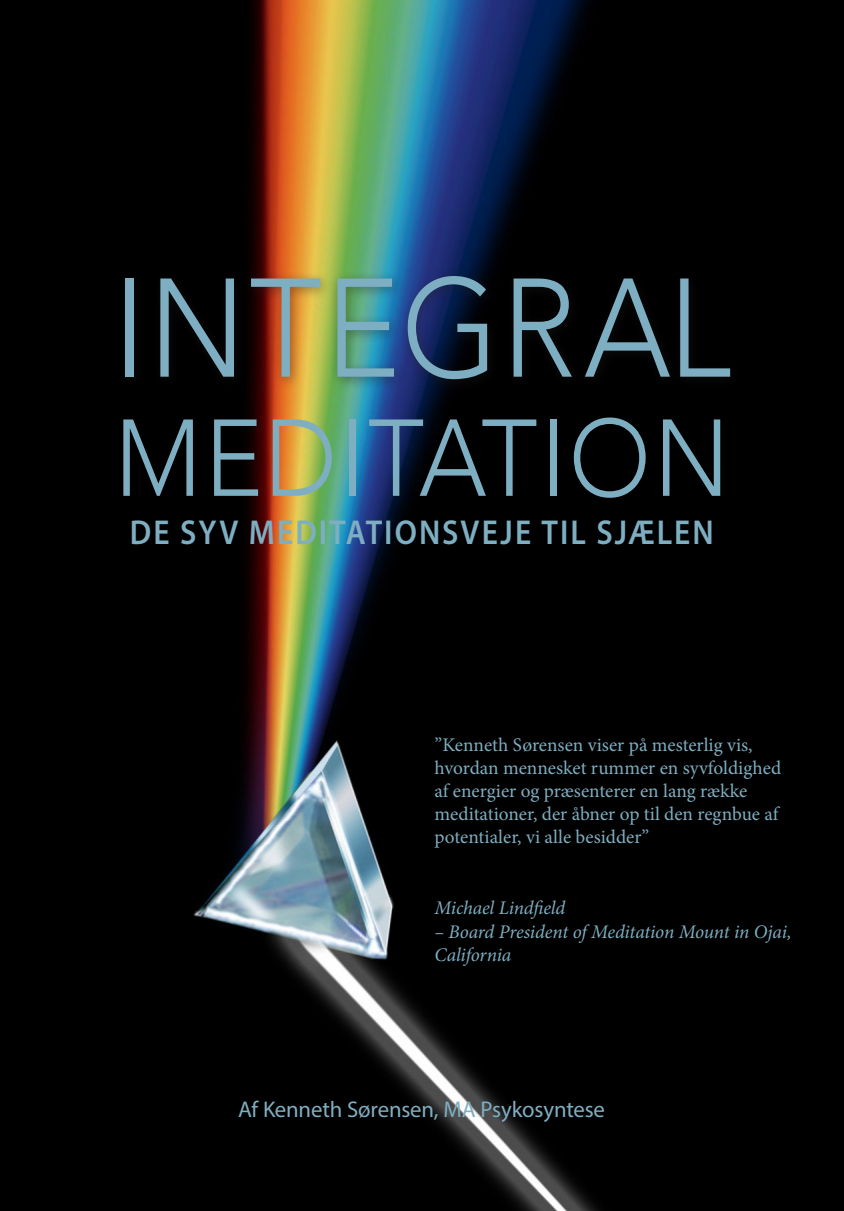
<style>
.page{position:relative;width:844px;height:1211px;background:#fff}
.page>*{position:absolute;margin:0;border:0;box-sizing:border-box;transform-origin:0 0}
.t1{font:300 138.6px "Avenir";letter-spacing:.02em;color:#7eaec1;scale:.91 1}
.t2{font:300 107.8px "Avenir";letter-spacing:.03em;color:#7eaec1;scale:.91 1}
.t3{font:600 34.65px "Myriad Pro";letter-spacing:.065em;color:#7eaec1;scale:.91 1}
.t4{font:22.75px "Myriad Pro";letter-spacing:-.005em;color:#7eaec1}
.t5{font:19.25px/23.1px "Minion Pro";color:#7eaec1}
.t6{font:italic 19.25px/23.1px "Minion Pro";letter-spacing:-.01em;color:#7eaec1}
</style>
<div class="page">
<img style="left:0;top:0;width:843px;height:1210px">
<div style="left:116px;top:268px;width:626px;height:125px;background:#231f20;opacity:.44"></div>
<h1 class="t1" style="left:113px;top:247px;width:680px">INTEGRAL</h1>
<h2 class="t2" style="left:114px;top:395px;width:677px">MEDITATION</h2>
<h3 class="t3" style="left:130px;top:510px;width:643px">DE SYV MEDITATIONSVEJE TIL SJÆLEN</h3>
<p class="t5" style="left:434px;top:733px;width:348px">”Kenneth Sørensen viser på mesterlig vis, hvordan mennesket rummer en syvfoldighed af energier og præsenterer en lang række meditationer, der åbner op til den regnbue af potentialer, vi alle besidder”</p>
<p class="t6" style="left:434px;top:896px;width:132px">Michael Lindfield</p>
<p class="t6" style="left:434px;top:919px;width:358px">– Board President of Meditation Mount in Ojai,<br>California</p>
<p class="t4" style="left:238px;top:1095px;width:368px">Af Kenneth Sørensen, MA Psykosyntese</p>
</div>
